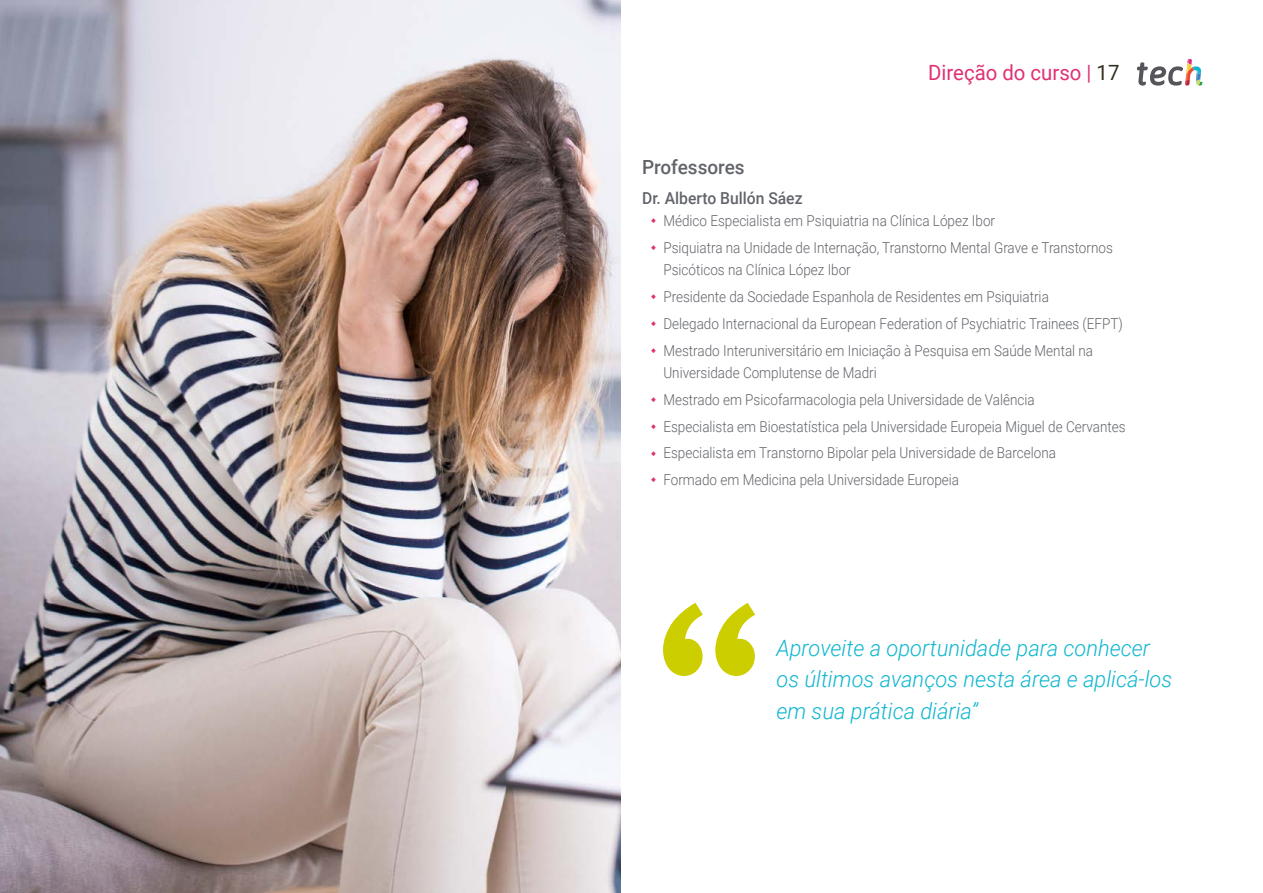
<style>
.page{position:relative;width:1263px;height:893px;background:#fff}
.page>*{position:absolute;margin:0;border:0;box-sizing:border-box;transform-origin:0 0}
.t1{font:italic 300 22.5px/31.5px "Roboto";color:#0fb6cf}
.t2{font:21px "Roboto";color:#df3174}
.t3{font:500 19.5px "Roboto";color:#61646a}
.t4{font:500 16.5px "Roboto";color:#61646a;scale:.95 1}
.t5{font:300 15px/26.7px "Roboto";color:#61646a;scale:.9 1}
.s1{color:#312e20}
</style>
<div class="page">
<img style="left:0;top:0;width:621px;height:893px">
<svg style="left:663px;top:603px;width:92px;height:73px"></svg>
<svg style="left:1137px;top:59px;width:65px;height:27px"></svg>
<h2 class="t2" style="left:928px;top:57px;width:193px">Direção do curso | <span class="s1">17</span></h2>
<h3 class="t3" style="left:642px;top:154px;width:104px">Professores</h3>
<p class="t4" style="left:642px;top:186px;width:170px">Dr. Alberto Bullón Sáez</p>
<p class="t5" style="left:663px;top:207px;width:501px">Médico Especialista em Psiquiatria na Clínica López Ibor<br>Psiquiatra na Unidade de Internação, Transtorno Mental Grave e Transtornos</p>
<p class="t5" style="left:663px;top:256px;width:512px">Psicóticos na Clínica López Ibor<br>Presidente da Sociedade Espanhola de Residentes em Psiquiatria<br>Delegado Internacional da European Federation of Psychiatric Trainees (EFPT)<br>Mestrado Interuniversitário em Iniciação à Pesquisa em Saúde Mental na</p>
<p class="t5" style="left:663px;top:359px;width:515px">Universidade Complutense de Madri<br>Mestrado em Psicofarmacologia pela Universidade de Valência<br>Especialista em Bioestatística pela Universidade Europeia Miguel de Cervantes Especialista em Transtorno Bipolar pela Universidade de Barcelona<br>Formado em Medicina pela Universidade Europeia</p>
<h1 class="t1" style="left:776px;top:631px;width:397px">Aproveite a oportunidade para conhecer os últimos avanços nesta área e aplicá-los em sua prática diária”</h1>
</div>
